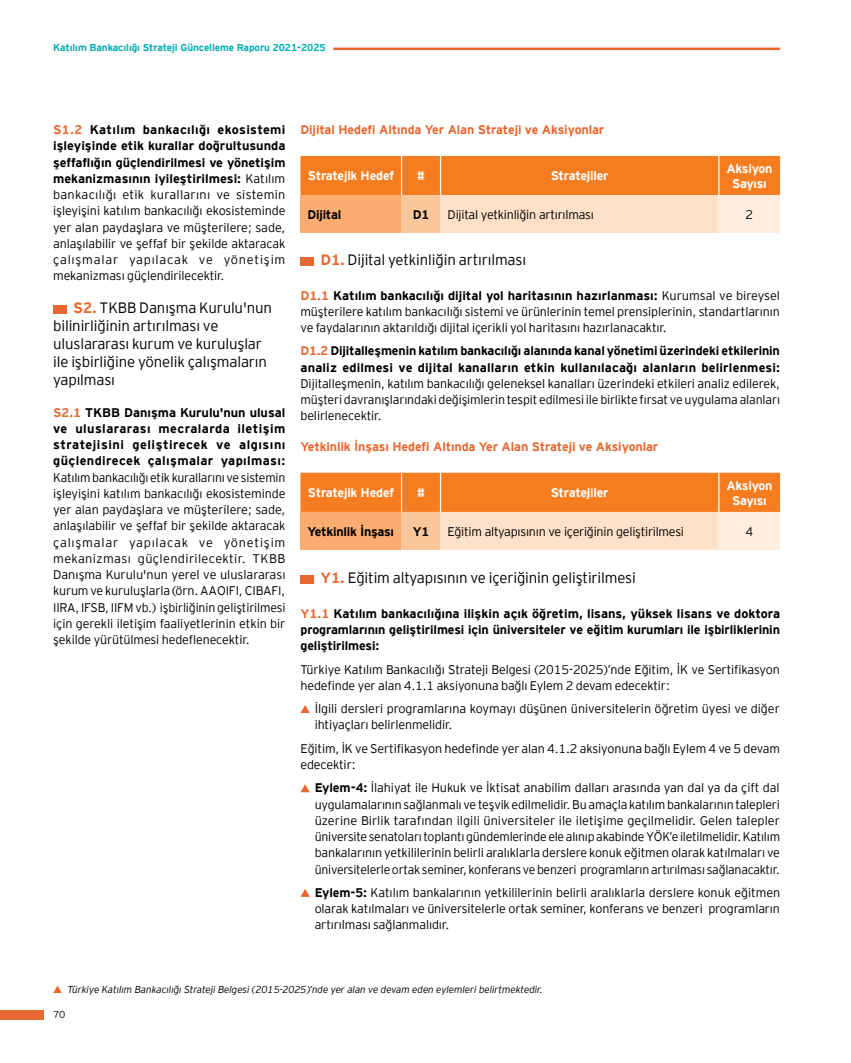
<style>
.page{position:relative;width:851px;height:1063px;background:#fff}
.page>*{position:absolute;margin:0;border:0;box-sizing:border-box;transform-origin:0 0}
.t1{font:300 15px/18px "EY Interstate";letter-spacing:-.01em;color:#000}
.t2{font:300 12.5px/16.2px "EY Interstate";letter-spacing:-.01em;color:#000;text-align:justify}
.t3{font:700 12.5px/16.2px "EY Interstate";letter-spacing:-.01em;color:#000;text-align:justify}
.t4{font:700 12.5px "EY Interstate";letter-spacing:-.01em;color:#e76830}
.t5{font:700 12.5px/15px "EY Interstate";letter-spacing:-.02em;color:#fff;text-align:center}
.t6{font:italic 300 10px "EY Interstate";letter-spacing:-.01em;color:#000}
.t7{font:700 10px "EY Interstate";letter-spacing:-.01em;color:#00aeb1}
.t8{font:300 10px "EY Interstate";color:#000}
.s1{font-weight:700;color:#e76830}
.s2{font-weight:700}
.s3{color:#e76830}
</style>
<div class="page">
<hr style="left:333px;top:48px;width:447px;height:2px;background:#e76830">
<div style="left:0;top:1010px;width:44px;height:9px;background:#e76830"></div>
<svg style="left:53px;top:986px;width:9px;height:7px"></svg>
<div style="left:53px;top:305px;width:14px;height:8px;background:#e76830"></div>
<div style="left:300px;top:156px;width:480px;height:39px;background:#f57d20"></div>
<div style="left:300px;top:195px;width:101px;height:38px;background:#faac71"></div>
<div style="left:401px;top:195px;width:39px;height:38px;background:#fcc69b"></div>
<div style="left:440px;top:195px;width:278px;height:38px;background:#fee1c8"></div>
<div style="left:718px;top:195px;width:62px;height:38px;background:#ffeee0"></div>
<hr style="left:401px;top:156px;width:1px;height:39px;background:#fff">
<hr style="left:440px;top:156px;width:1px;height:39px;background:#fff">
<hr style="left:718px;top:156px;width:1px;height:39px;background:#fff">
<div style="left:300px;top:257px;width:14px;height:8px;background:#e76830"></div>
<div style="left:300px;top:473px;width:480px;height:39px;background:#f57d20"></div>
<div style="left:300px;top:512px;width:101px;height:37px;background:#faac71"></div>
<div style="left:401px;top:512px;width:39px;height:37px;background:#fcc69b"></div>
<div style="left:440px;top:512px;width:278px;height:37px;background:#fee1c8"></div>
<div style="left:718px;top:512px;width:62px;height:37px;background:#ffeee0"></div>
<hr style="left:401px;top:473px;width:1px;height:39px;background:#fff">
<hr style="left:440px;top:473px;width:1px;height:39px;background:#fff">
<hr style="left:718px;top:473px;width:1px;height:39px;background:#fff">
<div style="left:300px;top:575px;width:14px;height:8px;background:#e76830"></div>
<svg style="left:300px;top:705px;width:10px;height:8px"></svg>
<svg style="left:300px;top:784px;width:10px;height:8px"></svg>
<svg style="left:300px;top:889px;width:10px;height:8px"></svg>
<p class="t7" style="left:53px;top:40px;width:274px">Katılım Bankacılığı Strateji Güncelleme Raporu 2021-2025</p>
<p class="t2" style="left:53px;top:121px;width:234px"><span class="s1">S1.2</span> <span class="s2">Katılım bankacılığı ekosistemi işleyişinde etik kurallar doğrultusunda şeffaflığın güçlendirilmesi ve yönetişim mekanizmasının iyileştirilmesi:</span> Katılım bankacılığı etik kurallarını ve sistemin işleyişini katılım bankacılığı ekosisteminde yer alan paydaşlara ve müşterilere; sade, anlaşılabilir ve şeffaf bir şekilde aktaracak çalışmalar yapılacak ve yönetişim mekanizması güçlendirilecektir.</p>
<p class="t1" style="left:53px;top:298px;width:220px;text-indent:20px"><span class="s1">S2.</span> TKBB Danışma Kurulu'nun bilinirliğinin artırılması ve uluslararası kurum ve kuruluşlar ile işbirliğine yönelik çalışmaların yapılması</p>
<p class="t3" style="left:53px;top:403px;width:234px"><span class="s3">S2.1</span> TKBB Danışma Kurulu'nun ulusal ve uluslararası mecralarda iletişim stratejisini geliştirecek ve algısını güçlendirecek çalışmalar yapılması:</p>
<p class="t2" style="left:53px;top:468px;width:234px">Katılım bankacılığı etik kurallarını ve sistemin işleyişini katılım bankacılığı ekosisteminde yer alan paydaşlara ve müşterilere; sade, anlaşılabilir ve şeffaf bir şekilde aktaracak çalışmalar yapılacak ve yönetişim mekanizması güçlendirilecektir. TKBB Danışma Kurulu'nun yerel ve uluslararası kurum ve kuruluşlarla (örn. AAOIFI, CIBAFI, IIRA, IFSB, IIFM vb.) işbirliğinin geliştirilmesi için gerekli iletişim faaliyetlerinin etkin bir şekilde yürütülmesi hedeflenecektir.</p>
<p class="t4" style="left:300px;top:121px;width:305px">Dijital Hedefi Altında Yer Alan Strateji ve Aksiyonlar</p>
<p class="t5" style="left:308px;top:168px;width:88px">Stratejik Hedef</p>
<p class="t5" style="left:417px;top:168px;width:9px">#</p>
<p class="t5" style="left:550px;top:168px;width:59px">Stratejiler</p>
<p class="t5" style="left:726px;top:160px;width:48px">Aksiyon<br>Sayısı</p>
<p class="t3" style="left:307px;top:205px;width:35px">Dijital</p>
<p class="t3" style="left:413px;top:205px;width:18px">D1</p>
<p class="t2" style="left:447px;top:206px;width:148px">Dijital yetkinliğin artırılması</p>
<p class="t2" style="left:745px;top:206px;width:9px">2</p>
<p class="t1" style="left:320px;top:250px;width:207px"><span class="s1">D1.</span> Dijital yetkinliğin artırılması</p>
<p class="t2" style="left:300px;top:286px;width:481px"><span class="s1">D1.1</span> <span class="s2">Katılım bankacılığı dijital yol haritasının hazırlanması:</span> Kurumsal ve bireysel müşterilere katılım bankacılığı sistemi ve ürünlerinin temel prensiplerinin, standartlarının ve faydalarının aktarıldığı dijital içerikli yol haritasını hazırlanacaktır.</p>
<p class="t3" style="left:300px;top:342px;width:481px"><span class="s3">D1.2</span> Dijitalleşmenin katılım bankacılığı alanında kanal yönetimi üzerindeki etkilerinin analiz edilmesi ve dijital kanalların etkin kullanılacağı alanların belirlenmesi:</p>
<p class="t2" style="left:300px;top:375px;width:481px">Dijitalleşmenin, katılım bankacılığı geleneksel kanalları üzerindeki etkileri analiz edilerek, müşteri davranışlarındaki değişimlerin tespit edilmesi ile birlikte fırsat ve uygulama alanları belirlenecektir.</p>
<p class="t4" style="left:300px;top:438px;width:359px">Yetkinlik İnşası Hedefi Altında Yer Alan Strateji ve Aksiyonlar</p>
<p class="t5" style="left:308px;top:485px;width:88px">Stratejik Hedef</p>
<p class="t5" style="left:417px;top:485px;width:9px">#</p>
<p class="t5" style="left:550px;top:485px;width:59px">Stratejiler</p>
<p class="t5" style="left:726px;top:477px;width:48px">Aksiyon<br>Sayısı</p>
<p class="t3" style="left:307px;top:522px;width:88px">Yetkinlik İnşası</p>
<p class="t3" style="left:413px;top:522px;width:18px">Y1</p>
<p class="t2" style="left:447px;top:522px;width:238px">Eğitim altyapısının ve içeriğinin geliştirilmesi</p>
<p class="t2" style="left:745px;top:522px;width:9px">4</p>
<p class="t1" style="left:320px;top:568px;width:317px"><span class="s1">Y1.</span> Eğitim altyapısının ve içeriğinin geliştirilmesi</p>
<p class="t3" style="left:300px;top:604px;width:481px"><span class="s3">Y1.1</span> Katılım bankacılığına ilişkin açık öğretim, lisans, yüksek lisans ve doktora programlarının geliştirilmesi için üniversiteler ve eğitim kurumları ile işbirliklerinin geliştirilmesi:</p>
<p class="t2" style="left:300px;top:660px;width:480px">Türkiye Katılım Bankacılığı Strateji Belgesi (2015-2025)’nde Eğitim, İK ve Sertifikasyon hedefinde yer alan 4.1.1 aksiyonuna bağlı Eylem 2 devam edecektir:</p>
<p class="t2" style="left:314px;top:700px;width:466px">İlgili dersleri programlarına koymayı düşünen üniversitelerin öğretim üyesi ve diğer ihtiyaçları belirlenmelidir.</p>
<p class="t2" style="left:300px;top:739px;width:481px">Eğitim, İK ve Sertifikasyon hedefinde yer alan 4.1.2 aksiyonuna bağlı Eylem 4 ve 5 devam edecektir:</p>
<p class="t2" style="left:314px;top:779px;width:467px"><span class="s2">Eylem-4:</span> İlahiyat ile Hukuk ve İktisat anabilim dalları arasında yan dal ya da çift dal uygulamalarının sağlanmalı ve teşvik edilmelidir. Bu amaçla katılım bankalarının talepleri üzerine Birlik tarafından ilgili üniversiteler ile iletişime geçilmelidir. Gelen talepler üniversite senatoları toplantı gündemlerinde ele alınıp akabinde YÖK’e iletilmelidir. Katılım bankalarının yetkililerinin belirli aralıklarla derslere konuk eğitmen olarak katılmaları ve üniversitelerle ortak seminer, konferans ve benzeri programların artırılması sağlanacaktır.</p>
<p class="t2" style="left:314px;top:884px;width:467px"><span class="s2">Eylem-5:</span> Katılım bankalarının yetkililerinin belirli aralıklarla derslere konuk eğitmen olarak katılmaları ve üniversitelerle ortak seminer, konferans ve benzeri programların artırılması sağlanmalıdır.</p>
<p class="t6" style="left:67px;top:982px;width:477px">Türkiye Katılım Bankacılığı Strateji Belgesi (2015-2025)’nde yer alan ve devam eden eylemleri belirtmektedir.</p>
<p class="t8" style="left:53px;top:1007px;width:14px">70</p>
</div>
